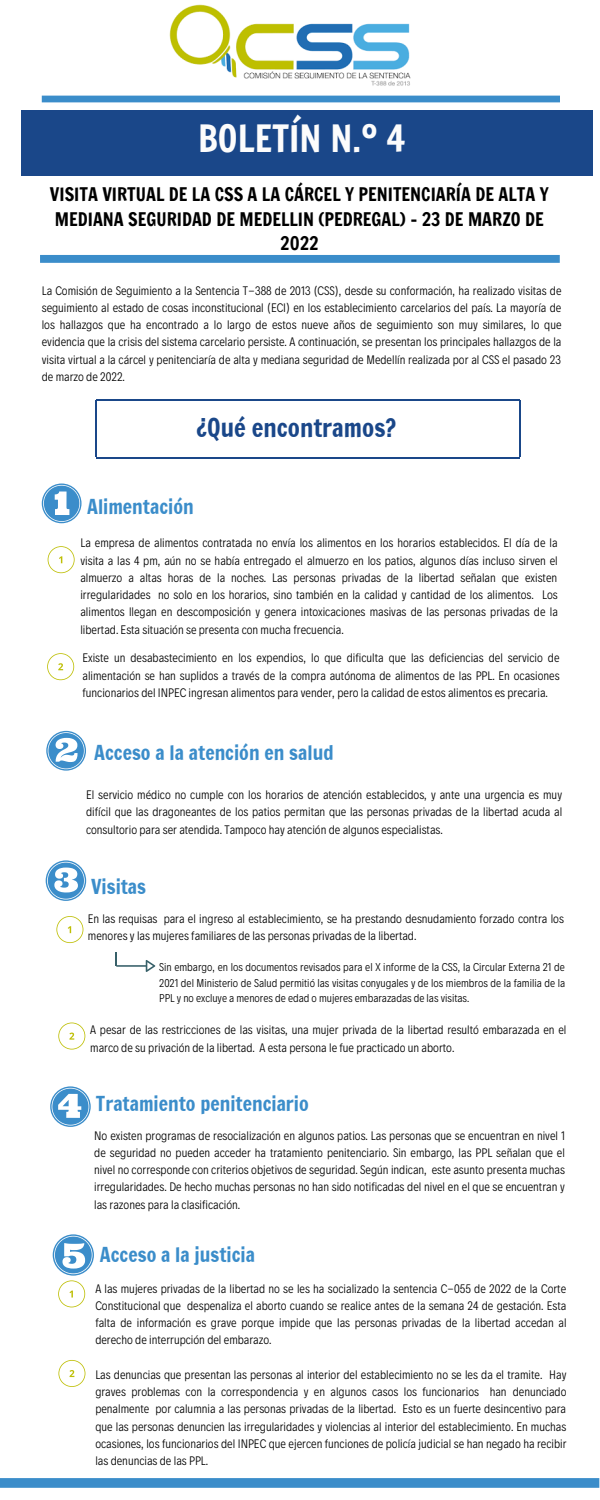
<style>
.page{position:relative;width:600px;height:1500px;background:#fff}
.page>*{position:absolute;margin:0;border:0;box-sizing:border-box;transform-origin:0 0}
.t1{font:36px "Francois One";color:#fcfcfc}
.t2{font:24.8px "Francois One";color:#1a4789}
.t3{font:19.8px "Francois One";color:#3b8dca}
.t4{font:18px/24.8px "Francois One";color:#000;text-align:center}
.t5{font:300 12.5px/17.2px "Decalotype";color:#000;text-align:justify}
.t6{font:300 11.5px/15.8px "Decalotype";color:#000;text-align:justify}
</style>
<div class="page">
<div style="left:42px;top:96px;width:518px;height:6px;background:#3b8dca"></div>
<div style="left:22px;top:110px;width:571px;height:66px;background:#1a4789"></div>
<svg style="left:40px;top:255px;width:520px;height:8px;background:#3e8fcb"></svg>
<svg style="left:0;top:1478px;width:599px;height:10px;background:#4090cb"></svg>
<svg style="left:42px;top:484px;width:40px;height:39px"></svg>
<hr style="left:95px;top:400px;width:2px;height:57px;background:#1a4789">
<hr style="left:97px;top:399px;width:423px;height:2px;background:#1a4789">
<hr style="left:96px;top:457px;width:424px;height:1px;background:#1a4789">
<hr style="left:519px;top:400px;width:1px;height:57px;background:#1a4789">
<svg style="left:46px;top:731px;width:40px;height:40px"></svg>
<svg style="left:48px;top:546px;width:27px;height:27px"></svg>
<svg style="left:47px;top:653px;width:27px;height:27px"></svg>
<svg style="left:115px;top:952px;width:40px;height:20px"></svg>
<svg style="left:46px;top:860px;width:40px;height:41px"></svg>
<img style="left:169px;top:4px;width:242px;height:82px">
<svg style="left:56px;top:916px;width:27px;height:27px"></svg>
<svg style="left:58px;top:1023px;width:27px;height:27px"></svg>
<svg style="left:50px;top:1086px;width:41px;height:41px"></svg>
<svg style="left:53px;top:1234px;width:41px;height:73px"></svg>
<svg style="left:58px;top:1360px;width:27px;height:27px"></svg>
<h1 class="t1" style="left:198px;top:113px;width:209px">BOLETÍN N.º 4</h1>
<h3 class="t4" style="left:50px;top:182px;width:500px">VISITA VIRTUAL DE LA CSS A LA CÁRCEL Y PENITENCIARÍA DE ALTA Y<br>MEDIANA SEGURIDAD DE MEDELLIN (PEDREGAL) – 23 DE MARZO DE<br>2022</h3>
<p class="t5" style="left:42px;top:281px;width:521px">La Comisión de Seguimiento a la Sentencia T-388 de 2013 (CSS), desde su conformación, ha realizado visitas de seguimiento al estado de cosas inconstitucional (ECI) en los establecimiento carcelarios del país. La mayoría de los hallazgos que ha encontrado a lo largo de estos nueve años de seguimiento son muy similares, lo que evidencia que la crisis del sistema carcelario persiste. A continuación, se presentan los principales hallazgos de la visita virtual a la cárcel y penitenciaría de alta y mediana seguridad de Medellín realizada por al CSS el pasado 23 de marzo de 2022.</p>
<h2 class="t2" style="left:197px;top:410px;width:201px">¿Qué encontramos?</h2>
<h3 class="t3" style="left:87px;top:492px;width:108px">Alimentación</h3>
<p class="t5" style="left:80px;top:534px;width:479px">La empresa de alimentos contratada no envía los alimentos en los horarios establecidos. El día de la visita a las 4 pm, aún no se había entregado el almuerzo en los patios, algunos días incluso sirven el almuerzo a altas horas de la noches. Las personas privadas de la libertad señalan que existen irregularidades no solo en los horarios, sino también en la calidad y cantidad de los alimentos. Los alimentos llegan en descomposición y genera intoxicaciones masivas de las personas privadas de la libertad. Esta situación se presenta con mucha frecuencia.</p>
<p class="t5" style="left:82px;top:649px;width:479px">Existe un desabastecimiento en los expendios, lo que dificulta que las deficiencias del servicio de alimentación se han suplidos a través de la compra autónoma de alimentos de las PPL. En ocasiones funcionarios del INPEC ingresan alimentos para vender, pero la calidad de estos alimentos es precaria.</p>
<h3 class="t3" style="left:94px;top:739px;width:241px">Acceso a la atención en salud</h3>
<p class="t5" style="left:86px;top:785px;width:478px">El servicio médico no cumple con los horarios de atención establecidos, y ante una urgencia es muy difícil que las dragoneantes de los patios permitan que las personas privadas de la libertad acuda al consultorio para ser atendida. Tampoco hay atención de algunos especialistas.</p>
<h3 class="t3" style="left:91px;top:873px;width:57px">Visitas</h3>
<p class="t5" style="left:88px;top:909px;width:478px">En las requisas para el ingreso al establecimiento, se ha prestando desnudamiento forzado contra los menores y las mujeres familiares de las personas privadas de la libertad.</p>
<p class="t6" style="left:159px;top:958px;width:407px">Sin embargo, en los documentos revisados para el X informe de la CSS, la Circular Externa 21 de 2021 del Ministerio de Salud permitió las visitas conyugales y de los miembros de la familia de la PPL y no excluye a menores de edad o mujeres embarazadas de las visitas.</p>
<p class="t5" style="left:90px;top:1021px;width:478px">A pesar de las restricciones de las visitas, una mujer privada de la libertad resultó embarazada en el marco de su privación de la libertad. A esta persona le fue practicado un aborto.</p>
<h3 class="t3" style="left:96px;top:1089px;width:214px">Tratamiento penitenciario</h3>
<p class="t5" style="left:94px;top:1126px;width:472px">No existen programas de resocialización en algunos patios. Las personas que se encuentran en nivel 1 de seguridad no pueden acceder ha tratamiento penitenciario. Sin embargo, las PPL señalan que el nivel no corresponde con criterios objetivos de seguridad. Según indican, este asunto presenta muchas irregularidades. De hecho muchas personas no han sido notificadas del nivel en el que se encuentran y las razones para la clasificación.</p>
<h3 class="t3" style="left:100px;top:1241px;width:157px">Acceso a la justicia</h3>
<p class="t5" style="left:95px;top:1279px;width:473px">A las mujeres privadas de la libertad no se les ha socializado la sentencia C-055 de 2022 de la Corte Constitucional que despenaliza el aborto cuando se realice antes de la semana 24 de gestación. Esta falta de información es grave porque impide que las personas privadas de la libertad accedan al derecho de interrupción del embarazo.</p>
<p class="t5" style="left:95px;top:1365px;width:473px">Las denuncias que presentan las personas al interior del establecimiento no se les da el tramite. Hay graves problemas con la correspondencia y en algunos casos los funcionarios han denunciado penalmente por calumnia a las personas privadas de la libertad. Esto es un fuerte desincentivo para que las personas denuncien las irregularidades y violencias al interior del establecimiento. En muchas ocasiones, los funcionarios del INPEC que ejercen funciones de policía judicial se han negado ha recibir las denuncias de las PPL.</p>
</div>
